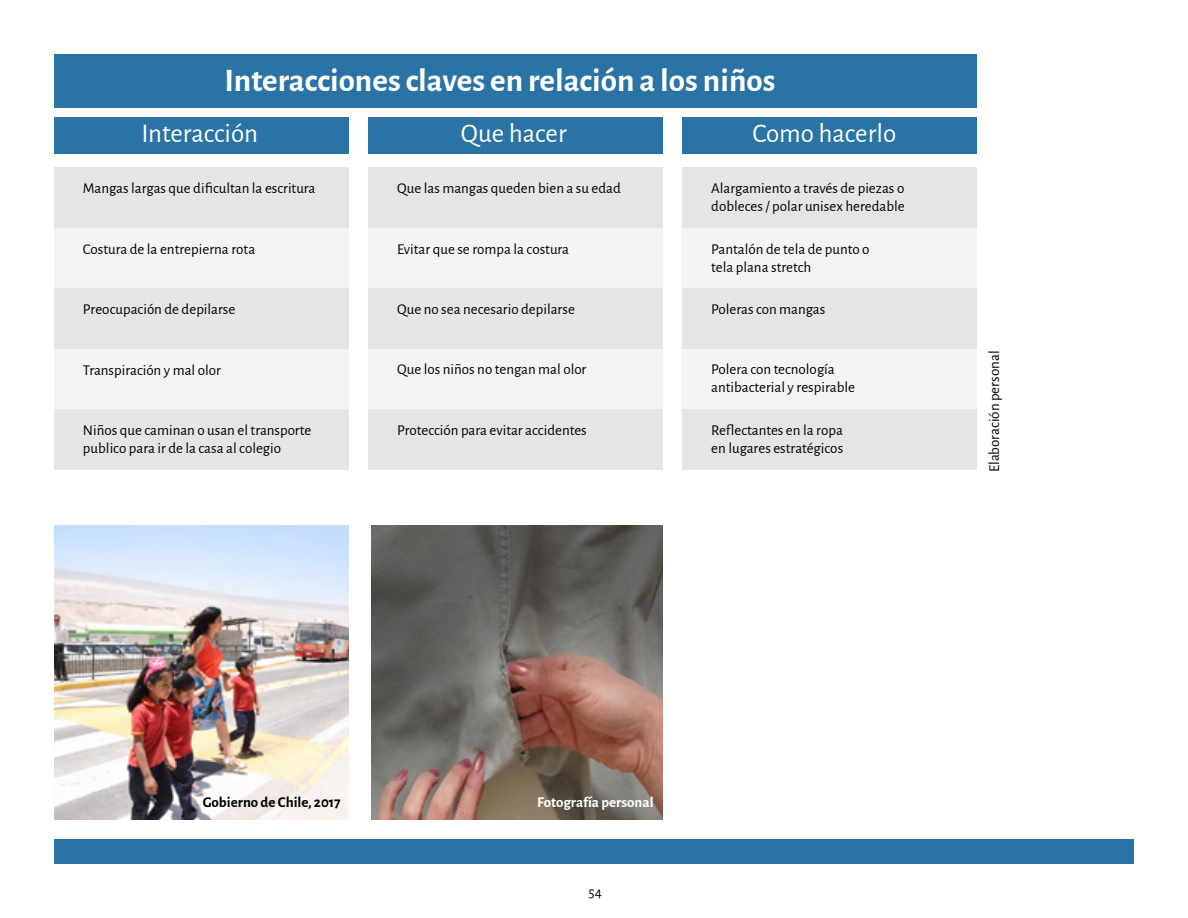
<style>
.page{position:relative;width:1188px;height:918px;background:#fff}
.page>*{position:absolute;margin:0;border:0;box-sizing:border-box;transform-origin:0 0}
.t1{font:700 33px "Alegreya Sans";color:#fff}
.t2{font:27px "Alegreya Sans";color:#fff}
.t3{font:15px/18px "Alegreya Sans";color:#000}
.t4{font:700 15px "Alegreya Sans";color:#000}
.t5{font:700 15px "Alegreya Sans";color:#fff}
</style>
<div class="page">
<div style="left:682px;top:117px;width:295px;height:36px;background:#2a73a5"></div>
<div style="left:54px;top:117px;width:295px;height:36px;background:#2a73a5"></div>
<div style="left:368px;top:117px;width:295px;height:36px;background:#2a73a5"></div>
<div style="left:54px;top:54px;width:923px;height:54px;background:#2a73a5"></div>
<img style="left:54px;top:525px;width:295px;height:295px">
<img style="left:371px;top:525px;width:292px;height:295px">
<div style="left:54px;top:839px;width:1080px;height:25px;background:#2a73a5"></div>
<div style="left:682px;top:349px;width:295px;height:61px;background:#f5f4f4"></div>
<div style="left:682px;top:410px;width:295px;height:60px;background:#e6e4e4"></div>
<div style="left:682px;top:228px;width:295px;height:60px;background:#f5f4f4"></div>
<div style="left:682px;top:288px;width:295px;height:61px;background:#e6e4e4"></div>
<div style="left:368px;top:349px;width:295px;height:61px;background:#f5f4f4"></div>
<div style="left:368px;top:410px;width:295px;height:60px;background:#e6e4e4"></div>
<div style="left:368px;top:228px;width:295px;height:60px;background:#f5f4f4"></div>
<div style="left:368px;top:288px;width:295px;height:61px;background:#e6e4e4"></div>
<div style="left:54px;top:349px;width:295px;height:61px;background:#f5f4f4"></div>
<div style="left:54px;top:410px;width:295px;height:60px;background:#e6e4e4"></div>
<div style="left:54px;top:228px;width:295px;height:60px;background:#f5f4f4"></div>
<div style="left:54px;top:288px;width:295px;height:61px;background:#e6e4e4"></div>
<div style="left:682px;top:167px;width:295px;height:61px;background:#e6e4e4"></div>
<div style="left:368px;top:167px;width:295px;height:61px;background:#e6e4e4"></div>
<div style="left:54px;top:167px;width:295px;height:61px;background:#e6e4e4"></div>
<h1 class="t1" style="left:224px;top:56px;width:553px">Interacciones claves en relación a los niños</h1>
<h2 class="t2" style="left:141px;top:115px;width:118px">Interacción</h2>
<h2 class="t2" style="left:461px;top:115px;width:107px">Que hacer</h2>
<h2 class="t2" style="left:753px;top:115px;width:145px">Como hacerlo</h2>
<p class="t3" style="left:83px;top:179px;width:234px">Mangas largas que dificultan la escritura</p>
<p class="t3" style="left:83px;top:239px;width:174px">Costura de la entrepierna rota</p>
<p class="t3" style="left:397px;top:179px;width:225px">Que las mangas queden bien a su edad</p>
<p class="t3" style="left:397px;top:239px;width:174px">Evitar que se rompa la costura</p>
<p class="t3" style="left:711px;top:179px;width:195px">Alargamiento a través de piezas o dobleces / polar unisex heredable</p>
<p class="t3" style="left:711px;top:239px;width:160px">Pantalón de tela de punto o tela plana stretch</p>
<p class="t3" style="left:83px;top:300px;width:154px">Preocupación de depilarse</p>
<p class="t3" style="left:397px;top:299px;width:179px">Que no sea necesario depilarse</p>
<p class="t3" style="left:711px;top:299px;width:116px">Poleras con mangas</p>
<p class="t3" style="left:83px;top:360px;width:139px">Transpiración y mal olor</p>
<p class="t3" style="left:83px;top:420px;width:230px">Niños que caminan o usan el transporte publico para ir de la casa al colegio</p>
<p class="t3" style="left:397px;top:360px;width:191px">Que los niños no tengan mal olor</p>
<p class="t3" style="left:397px;top:420px;width:191px">Protección para evitar accidentes</p>
<p class="t3" style="left:711px;top:360px;width:145px">Polera con tecnología antibacterial y respirable</p>
<p class="t3" style="left:711px;top:420px;width:133px">Reflectantes en la ropa en lugares estratégicos</p>
<p class="t3" style="left:985px;top:472px;width:123px;rotate:-90deg">Elaboración personal</p>
<p class="t4" style="left:203px;top:791px;width:139px">Gobierno de Chile, 2017</p>
<p class="t5" style="left:537px;top:791px;width:118px">Fotografía personal</p>
<p class="t3" style="left:589px;top:882px;width:15px">54</p>
</div>
